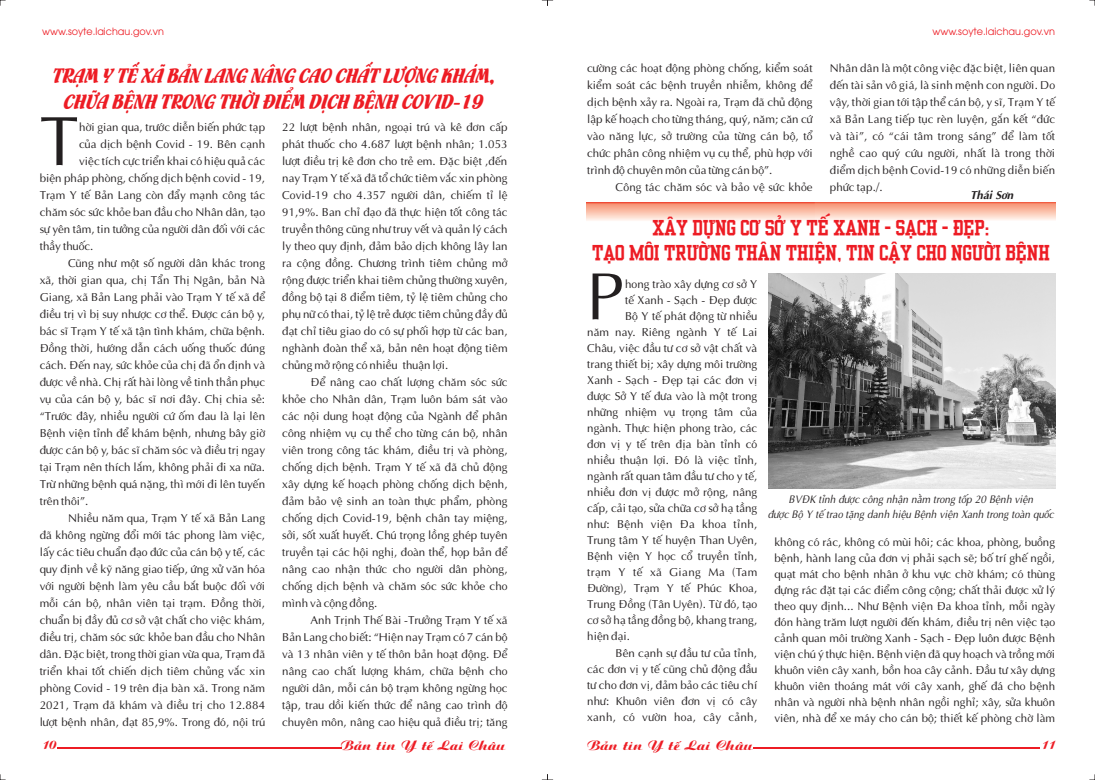
<style>
.page{position:relative;width:1095px;height:780px;background:#fff}
.page>*{position:absolute;margin:0;border:0;box-sizing:border-box;transform-origin:0 0}
.t1{font:69.7px "UTM Aptima";color:#231f20}
.t2{font:67px "UTM Aptima";color:#231f20}
.t3{font:21.8px/25.5px "UTM Flamenco";color:#ed1c24;text-align:center;scale:.91 1}
.t4{font:17.8px/25.1px "SVN Zero";color:#ed1c24;text-align:center}
.t5{font:12px "UTM Aristote";color:#ed1c24;scale:1.08 1}
.t6{font:12px "UTM Aristote";color:#ed1c24;scale:1.09 1}
.t7{font:12px "UTM Aristote";color:#ed1c24;scale:.96 1}
.t8{font:12px "UTM Aristote";color:#ed1c24}
.t9{font:11.5px/17px "UTM Aptima";color:#231f20;text-align:justify}
.t10{font:11.5px "UTM Aptima";letter-spacing:.02em;color:#231f20}
.t11{font:11.5px "UTM Aptima";letter-spacing:.03em;color:#231f20}
.t12{font:italic 700 11.5px "UTM Aptima";color:#231f20}
.t13{font:italic 11px/15px "UTM Aptima";color:#231f20;text-align:center;scale:.91 1}
.t14{font:10px "UTM Avo";color:#ed1c24;scale:.96 1}
.t15{font:10px "UTM Avo";color:#ed1c24}
</style>
<div class="page">
<hr style="left:57px;top:747px;width:284px;height:1px;background:#ed1c24">
<svg style="left:547px;top:0;width:547px;height:780px"></svg>
<hr style="left:753px;top:747px;width:286px;height:1px;background:#ed1c24">
<img style="left:768px;top:273px;width:286px;height:215px">
<p class="t14" style="left:42px;top:28px;width:128px">www.soyte.laichau.gov.vn</p>
<h3 class="t3" style="left:53px;top:65px;width:487px">TRẠM Y TẾ XÃ BẢN LANG NÂNG CAO CHẤT LƯỢNG KHÁM,<br>CHỮA BỆNH TRONG THỜI ĐIỂM DỊCH BỆNH COVID-19</h3>
<h1 class="t1" style="left:40px;top:109px;width:41px">T</h1>
<p class="t9" style="left:79px;top:118px;width:187px">hời gian qua, trước diễn biến phức tạp</p>
<p class="t9" style="left:79px;top:135px;width:187px">của dịch bệnh Covid - 19. Bên cạnh</p>
<p class="t9" style="left:79px;top:152px;width:187px">việc tích cực triển khai có hiệu quả các</p>
<p class="t9" style="left:40px;top:169px;width:227px">biện pháp phòng, chống dịch bệnh covid - 19,</p>
<p class="t9" style="left:40px;top:186px;width:227px">Trạm Y tế Bản Lang còn đẩy mạnh công tác</p>
<p class="t9" style="left:40px;top:203px;width:227px">chăm sóc sức khỏe ban đầu cho Nhân dân, tạo</p>
<p class="t9" style="left:40px;top:220px;width:227px">sự yên tâm, tin tưởng của người dân đối với các</p>
<p class="t9" style="left:40px;top:237px;width:55px">thầy thuốc.</p>
<p class="t9" style="left:68px;top:254px;width:198px">Cũng như một số người dân khác trong</p>
<p class="t9" style="left:40px;top:271px;width:227px">xã, thời gian qua, chị Tẩn Thị Ngân, bản Nà</p>
<p class="t9" style="left:40px;top:288px;width:227px">Giang, xã Bản Lang phải vào Trạm Y tế xã để</p>
<p class="t9" style="left:40px;top:305px;width:227px">điều trị vì bị suy nhược cơ thể. Được cán bộ y,</p>
<p class="t9" style="left:40px;top:322px;width:227px">bác sĩ Trạm Y tế xã tận tình khám, chữa bệnh.</p>
<p class="t9" style="left:40px;top:339px;width:227px">Đồng thời, hướng dẫn cách uống thuốc đúng</p>
<p class="t9" style="left:40px;top:356px;width:227px">cách. Đến nay, sức khỏe của chị đã ổn định và</p>
<p class="t9" style="left:40px;top:373px;width:227px">được về nhà. Chị rất hài lòng về tinh thần phục</p>
<p class="t9" style="left:40px;top:390px;width:227px">vụ của cán bộ y, bác sĩ nơi đây. Chị chia sẻ:</p>
<p class="t9" style="left:40px;top:407px;width:227px">“Trước đây, nhiều người cứ ốm đau là lại lên</p>
<p class="t9" style="left:40px;top:424px;width:227px">Bệnh viện tỉnh để khám bệnh, nhưng bây giờ</p>
<p class="t9" style="left:40px;top:441px;width:227px">được cán bộ y, bác sĩ chăm sóc và điều trị ngay</p>
<p class="t9" style="left:40px;top:458px;width:227px">tại Trạm nên thích lắm, không phải đi xa nữa.</p>
<p class="t9" style="left:40px;top:475px;width:227px">Trừ những bệnh quá nặng, thì mới đi lên tuyến</p>
<p class="t9" style="left:40px;top:492px;width:50px">trên thôi”.</p>
<p class="t9" style="left:68px;top:509px;width:198px">Nhiều năm qua, Trạm Y tế xã Bản Lang</p>
<p class="t9" style="left:40px;top:526px;width:227px">đã không ngừng đổi mới tác phong làm việc,</p>
<p class="t9" style="left:40px;top:543px;width:227px">lấy các tiêu chuẩn đạo đức của cán bộ y tế, các</p>
<p class="t9" style="left:40px;top:560px;width:227px">quy định về kỹ năng giao tiếp, ứng xử văn hóa</p>
<p class="t9" style="left:40px;top:577px;width:227px">với người bệnh làm yêu cầu bắt buộc đối với</p>
<p class="t9" style="left:40px;top:594px;width:227px">mỗi cán bộ, nhân viên tại trạm. Đồng thời,</p>
<p class="t9" style="left:40px;top:611px;width:227px">chuẩn bị đầy đủ cơ sở vật chất cho việc khám,</p>
<p class="t9" style="left:40px;top:628px;width:227px">điều trị, chăm sóc sức khỏe ban đầu cho Nhân</p>
<p class="t9" style="left:40px;top:645px;width:227px">dân. Đặc biệt, trong thời gian vừa qua, Trạm đã</p>
<p class="t9" style="left:40px;top:662px;width:227px">triển khai tốt chiến dịch tiêm chủng vắc xin</p>
<p class="t9" style="left:40px;top:679px;width:227px">phòng Covid - 19 trên địa bàn xã. Trong năm</p>
<p class="t9" style="left:40px;top:696px;width:227px">2021, Trạm đã khám và điều trị cho 12.884</p>
<p class="t9" style="left:40px;top:713px;width:227px">lượt bệnh nhân, đạt 85,9%. Trong đó, nội trú</p>
<p class="t9" style="left:282px;top:118px;width:227px">22 lượt bệnh nhân, ngoại trú và kê đơn cấp phát thuốc cho 4.687 lượt bệnh nhân; 1.053 lượt điều trị kê đơn cho trẻ em. Đặc biệt ,đến nay Trạm Y tế xã đã tổ chức tiêm vắc xin phòng Covid-19 cho 4.357 người dân, chiếm tỉ lệ 91,9%. Ban chỉ đạo đã thực hiện tốt công tác truyền thông cũng như truy vết và quản lý cách ly theo quy định, đảm bảo dịch không lây lan ra cộng đồng. Chương trình tiêm chủng mở rộng được triển khai tiêm chủng thường xuyên, đồng bộ tại 8 điểm tiêm, tỷ lệ tiêm chủng cho phụ nữ có thai, tỷ lệ trẻ được tiêm chủng đầy đủ đạt chỉ tiêu giao do có sự phối hợp từ các ban, nghành đoàn thể xã, bản nên hoạt động tiêm chủng mở rộng có nhiều thuận lợi.</p>
<p class="t9" style="left:282px;top:373px;width:227px;text-indent:28px">Để nâng cao chất lượng chăm sóc sức khỏe cho Nhân dân, Trạm luôn bám sát vào các nội dung hoạt động của Ngành để phân công nhiệm vụ cụ thể cho từng cán bộ, nhân viên trong công tác khám, điều trị và phòng, chống dịch bệnh. Trạm Y tế xã đã chủ động xây dựng kế hoạch phòng chống dịch bệnh, đảm bảo vệ sinh an toàn thực phẩm, phòng chống dịch Covid-19, bệnh chân tay miệng, sởi, sốt xuất huyết. Chú trọng lồng ghép tuyên truyền tại các hội nghị, đoàn thể, họp bản để nâng cao nhận thức cho người dân phòng, chống dịch bệnh và chăm sóc sức khỏe cho mình và cộng đồng.</p>
<p class="t9" style="left:282px;top:611px;width:227px;text-indent:28px">Anh Trịnh Thế Bài -Trưởng Trạm Y tế xã Bản Lang cho biết: “Hiện nay Trạm có 7 cán bộ và 13 nhân viên y tế thôn bản hoạt động. Để nâng cao chất lượng khám, chữa bệnh cho người dân, mỗi cán bộ trạm không ngừng học tập, trau dồi kiến thức để nâng cao trình độ chuyên môn, nâng cao hiệu quả điều trị; tăng</p>
<p class="t7" style="left:42px;top:739px;width:17px">10</p>
<p class="t5" style="left:341px;top:740px;width:154px">Bản tin Y tế Lai Châu</p>
<p class="t9" style="left:587px;top:59px;width:227px">cường các hoạt động phòng chống, kiểm soát kiểm soát các bệnh truyền nhiễm, không để dịch bệnh xảy ra. Ngoài ra, Trạm đã chủ động lập kế hoạch cho từng tháng, quý, năm; căn cứ vào năng lực, sở trường của từng cán bộ, tổ chức phân công nhiệm vụ cụ thể, phù hợp với trình độ chuyên môn của từng cán bộ”.</p>
<p class="t9" style="left:615px;top:178px;width:198px">Công tác chăm sóc và bảo vệ sức khỏe</p>
<p class="t15" style="left:932px;top:28px;width:124px">www.soyte.laichau.gov.vn</p>
<p class="t9" style="left:829px;top:59px;width:227px">Nhân dân là một công việc đặc biệt, liên quan đến tài sản vô giá, là sinh mệnh con người. Do vậy, thời gian tới tập thể cán bộ, y sĩ, Trạm Y tế xã Bản Lang tiếp tục rèn luyện, gắn kết “đức và tài”, có “cái tâm trong sáng” để làm tốt nghề cao quý cứu người, nhất là trong thời điểm dịch bệnh Covid-19 có những diễn biến phức tạp./.</p>
<p class="t12" style="left:969px;top:190px;width:45px">Thái Sơn</p>
<h3 class="t4" style="left:592px;top:217px;width:459px">XÂY DỰNG CƠ SỞ Y TẾ XANH - SẠCH - ĐẸP:<br>TẠO MÔI TRƯỜNG THÂN THIỆN, TIN CẬY CHO NGƯỜI BỆNH</h3>
<h2 class="t2" style="left:587px;top:265px;width:39px">P</h2>
<p class="t9" style="left:625px;top:275px;width:134px">hong trào xây dựng cơ sở Y</p>
<p class="t9" style="left:625px;top:291px;width:134px">tế Xanh - Sạch - Đẹp được</p>
<p class="t9" style="left:625px;top:307px;width:134px">Bộ Y tế phát động từ nhiều</p>
<p class="t9" style="left:587px;top:323px;width:172px">năm nay. Riêng ngành Y tế Lai</p>
<p class="t9" style="left:587px;top:339px;width:172px">Châu, việc đầu tư cơ sở vật chất và</p>
<p class="t9" style="left:587px;top:355px;width:172px">trang thiết bị; xây dựng môi trường</p>
<p class="t9" style="left:587px;top:371px;width:172px">Xanh - Sạch - Đẹp tại các đơn vị</p>
<p class="t9" style="left:587px;top:387px;width:172px">được Sở Y tế đưa vào là một trong</p>
<p class="t9" style="left:587px;top:403px;width:172px">những nhiệm vụ trọng tâm của</p>
<p class="t9" style="left:587px;top:419px;width:172px">ngành. Thực hiện phong trào, các</p>
<p class="t9" style="left:587px;top:435px;width:172px">đơn vị y tế trên địa bàn tỉnh có</p>
<p class="t9" style="left:587px;top:451px;width:172px">nhiều thuận lợi. Đó là việc tỉnh,</p>
<p class="t9" style="left:587px;top:467px;width:172px">ngành rất quan tâm đầu tư cho y tế,</p>
<p class="t9" style="left:587px;top:483px;width:172px">nhiều đơn vị được mở rộng, nâng</p>
<p class="t9" style="left:587px;top:499px;width:172px">cấp, cải tạo, sửa chữa cơ sở hạ tầng</p>
<p class="t9" style="left:587px;top:515px;width:172px">như: Bệnh viện Đa khoa tỉnh,</p>
<p class="t9" style="left:587px;top:531px;width:172px">Trung tâm Y tế huyện Than Uyên,</p>
<p class="t9" style="left:587px;top:547px;width:172px">Bệnh viện Y học cổ truyền tỉnh,</p>
<p class="t11" style="left:587px;top:567px;width:172px">trạm Y tế xã Giang Ma (Tam</p>
<p class="t9" style="left:587px;top:579px;width:172px">Đường), Trạm Y tế Phúc Khoa,</p>
<p class="t9" style="left:587px;top:595px;width:172px">Trung Đồng (Tân Uyên). Từ đó, tạo</p>
<p class="t9" style="left:587px;top:611px;width:172px">cơ sở hạ tầng đồng bộ, khang trang,</p>
<p class="t9" style="left:587px;top:627px;width:44px">hiện đại.</p>
<p class="t9" style="left:615px;top:644px;width:143px">Bên cạnh sự đầu tư của tỉnh,</p>
<p class="t9" style="left:587px;top:660px;width:172px">các đơn vị y tế cũng chủ động đầu</p>
<p class="t9" style="left:587px;top:676px;width:172px">tư cho đơn vị, đảm bảo các tiêu chí</p>
<p class="t9" style="left:587px;top:692px;width:172px">như: Khuôn viên đơn vị có cây</p>
<p class="t10" style="left:587px;top:712px;width:172px">xanh, có vườn hoa, cây cảnh,</p>
<p class="t13" style="left:767px;top:491px;width:316px">BVĐK tỉnh được công nhận nằm trong tốp 20 Bệnh viện<br>được Bộ Y tế trao tặng danh hiệu Bệnh viện Xanh trong toàn quốc</p>
<p class="t9" style="left:774px;top:534px;width:282px;line-height:16px">không có rác, không có mùi hôi; các khoa, phòng, buồng bệnh, hành lang của đơn vị phải sạch sẽ; bố trí ghế ngồi, quạt mát cho bệnh nhân ở khu vực chờ khám; có thùng đựng rác đặt tại các điểm công cộng; chất thải được xử lý theo quy định... Như Bệnh viện Đa khoa tỉnh, mỗi ngày đón hàng trăm lượt người đến khám, điều trị nên việc tạo cảnh quan môi trường Xanh - Sạch - Đẹp luôn được Bệnh viện chú ý thực hiện. Bệnh viện đã quy hoạch và trồng mới khuôn viên cây xanh, bồn hoa cây cảnh. Đầu tư xây dựng khuôn viên thoáng mát với cây xanh, ghế đá cho bệnh nhân và người nhà bệnh nhân ngồi nghỉ; xây, sửa khuôn viên, nhà để xe máy cho cán bộ; thiết kế phòng chờ làm</p>
<p class="t6" style="left:587px;top:740px;width:154px">Bản tin Y tế Lai Châu</p>
<p class="t8" style="left:1041px;top:739px;width:15px">11</p>
</div>
